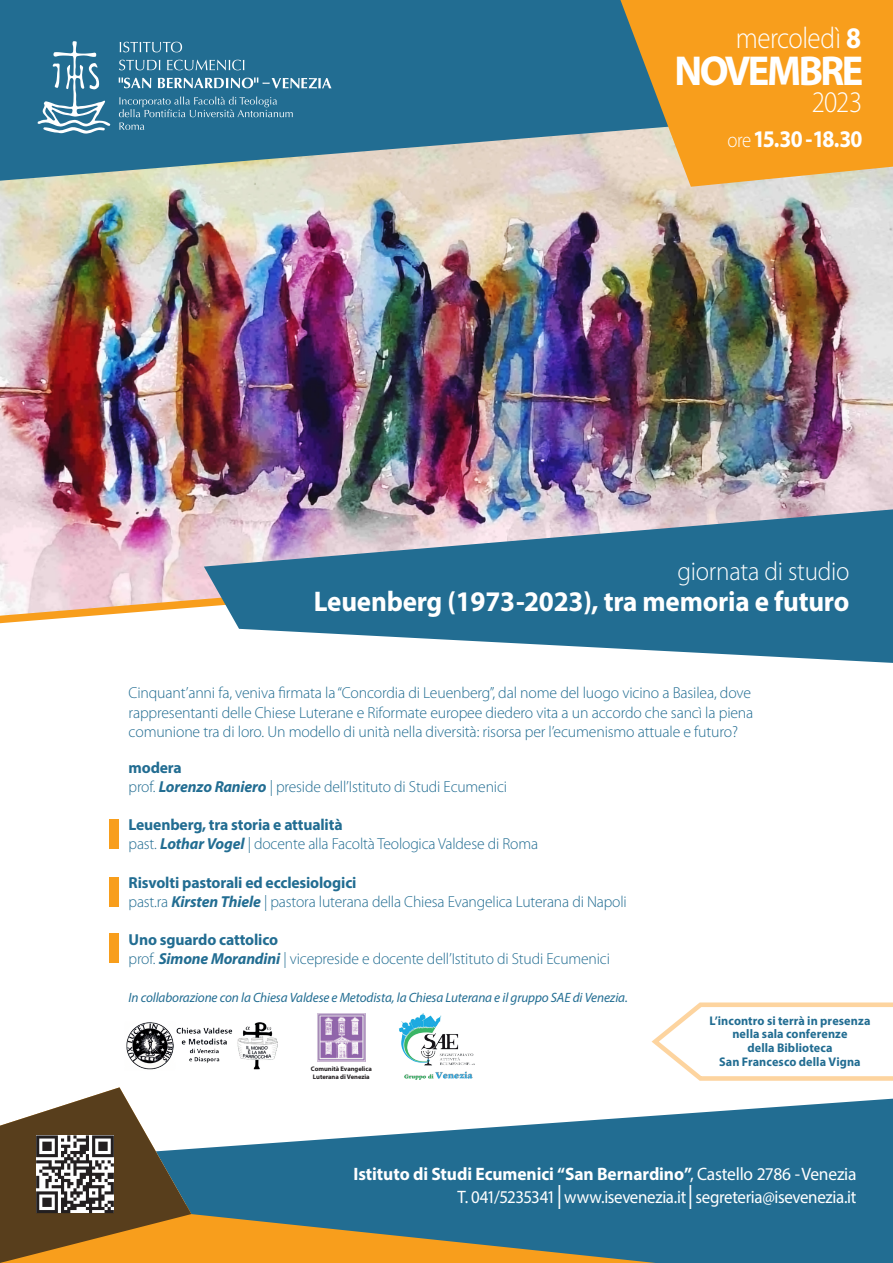
<style>
.page{position:relative;width:893px;height:1263px;background:#fff}
.page>*{position:absolute;margin:0;border:0;box-sizing:border-box;transform-origin:0 0}
.t1{font:700 42px "Myriad Pro";letter-spacing:-.065em;color:#fff;scale:.96 1}
.t2{font:300 30px "Myriad Pro";letter-spacing:-.015em;color:#fff;scale:.9 1}
.t3{font:700 28.5px "Myriad Pro";letter-spacing:-.01em;color:#fff;scale:.95 1}
.t4{font:300 26.4px "Myriad Pro";letter-spacing:-.01em;color:#fff;scale:.95 1}
.t5{font:700 24px "Myriad Pro";letter-spacing:-.075em;color:#fff;scale:.9 1}
.t6{font:700 18px "Myriad Pro";letter-spacing:-.005em;color:#fff}
.t7{font:18px "Myriad Pro";letter-spacing:-.02em;color:#fff;scale:.94 1}
.t8{font:300 15.9px/19.5px "Myriad Pro";letter-spacing:-.01em;color:#226d92}
.t9{font:700 15.9px "Myriad Pro";letter-spacing:-.01em;color:#226d92}
.t10{font:italic 13.5px "Myriad Pro";letter-spacing:-.01em;color:#226d92}
.t11{font:700 12.6px "Myriad Pro";letter-spacing:.005em;color:#226d92}
.Tabella_base{font:700 6.6px "Myriad Pro";letter-spacing:-.005em;color:#231f20}
.s1{font-weight:700}
.s2{font-weight:300;font-size:21px}
.s3{font-weight:700;font-style:italic}
.s4{font-weight:400}
.s5{font-size:24px}
</style>
<div class="page">
<img style="left:0;top:181px;width:893px;height:397px">
<svg style="left:0;top:0;width:620px;height:181px;background:#407d9a"></svg>
<svg style="left:38px;top:41px;width:72px;height:93px;background:#508ba9"></svg>
<svg style="left:119px;top:97px;width:174px;height:20px;background:#4383a2"></svg>
<svg style="left:119px;top:123px;width:25px;height:7px"></svg>
<svg style="left:120px;top:42px;width:62px;height:10px"></svg>
<svg style="left:119px;top:60px;width:41px;height:10px"></svg>
<svg style="left:167px;top:60px;width:77px;height:10px"></svg>
<svg style="left:119px;top:78px;width:32px;height:10px"></svg>
<svg style="left:158px;top:78px;width:174px;height:11px"></svg>
<svg style="left:620px;top:0;width:273px;height:187px;background:#e7a137"></svg>
<svg style="left:0;top:578px;width:204px;height:46px"></svg>
<svg style="left:204px;top:509px;width:689px;height:154px;background:#618fab"></svg>
<svg style="left:191px;top:1099px;width:702px;height:164px;background:#588796"></svg>
<svg style="left:0;top:1087px;width:191px;height:176px"></svg>
<div style="left:110px;top:819px;width:9px;height:30px;background:#f89e1c"></div>
<div style="left:110px;top:934px;width:9px;height:29px;background:#f89e1c"></div>
<div style="left:110px;top:877px;width:9px;height:30px;background:#f89e1c"></div>
<img style="left:126px;top:1022px;width:151px;height:48px">
<img style="left:399px;top:1013px;width:75px;height:67px">
<img style="left:317px;top:1014px;width:49px;height:48px">
<svg style="left:651px;top:1002px;width:242px;height:79px"></svg>
<p class="t2" style="left:736px;top:22px;width:141px">mercoledì <span class="s1">8</span></p>
<p class="t1" style="left:674px;top:44px;width:198px">NOVEMBRE</p>
<p class="t2" style="left:812px;top:85px;width:58px">2023</p>
<p class="t5" style="left:727px;top:124px;width:152px"><span class="s2">ore</span>15.30 -18.30</p>
<p class="t4" style="left:678px;top:557px;width:182px">giornata di studio</p>
<p class="t3" style="left:314px;top:583px;width:565px">Leuenberg (1973-2023), tra memoria e futuro</p>
<p class="t8" style="left:129px;top:684px;width:626px">Cinquant’anni fa, veniva firmata la “Concordia di Leuenberg”, dal nome del luogo vicino a Basilea, dove rappresentanti delle Chiese Luterane e Riformate europee diedero vita a un accordo che sancì la piena comunione tra di loro. Un modello di unità nella diversità: risorsa per l’ecumenismo attuale e futuro?</p>
<p class="t8" style="left:129px;top:758px;width:380px"><span class="s1">modera<br></span>prof. <span class="s3">Lorenzo Raniero</span> | preside dell’Istituto di Studi Ecumenici</p>
<p class="t8" style="left:129px;top:816px;width:411px"><span class="s1">Leuenberg, tra storia e attualità<br></span>past. <span class="s3">Lothar Vogel</span> | docente alla Facoltà Teologica Valdese di Roma</p>
<p class="t9" style="left:129px;top:872px;width:229px">Risvolti pastorali ed ecclesiologici</p>
<p class="t8" style="left:129px;top:892px;width:500px">past.ra <span class="s3">Kirsten Thiele</span> | pastora luterana della Chiesa Evangelica Luterana di Napoli</p>
<p class="t9" style="left:129px;top:929px;width:151px">Uno sguardo cattolico</p>
<p class="t8" style="left:129px;top:949px;width:483px">prof. <span class="s3">Simone Morandini</span> | vicepreside e docente dell’Istituto di Studi Ecumenici</p>
<p class="t10" style="left:129px;top:989px;width:501px">In collaborazione con la Chiesa Valdese e Metodista, la Chiesa Luterana e il gruppo SAE di Venezia.</p>
<p class="Tabella_base" style="left:311px;top:1064px;width:62px">Comunità Evangelica</p>
<p class="Tabella_base" style="left:313px;top:1072px;width:58px">Luterana di Venezia</p>
<p class="t11" style="left:709px;top:1012px;width:162px">L’incontro si terrà in presenza</p>
<p class="t11" style="left:732px;top:1026px;width:117px">nella sala conferenze</p>
<p class="t11" style="left:747px;top:1039px;width:87px">della Biblioteca</p>
<p class="t11" style="left:719px;top:1053px;width:143px">San Francesco della Vigna</p>
<p class="t6" style="left:354px;top:1162px;width:504px">Istituto di Studi Ecumenici “San Bernardino”<span class="s4">, Castello 2786 - Venezia</span></p>
<p class="t7" style="left:458px;top:1185px;width:426px">T. 041/5235341 <span class="s5">|</span> www.isevenezia.it <span class="s5">|</span> segreteria@isevenezia.it</p>
</div>
